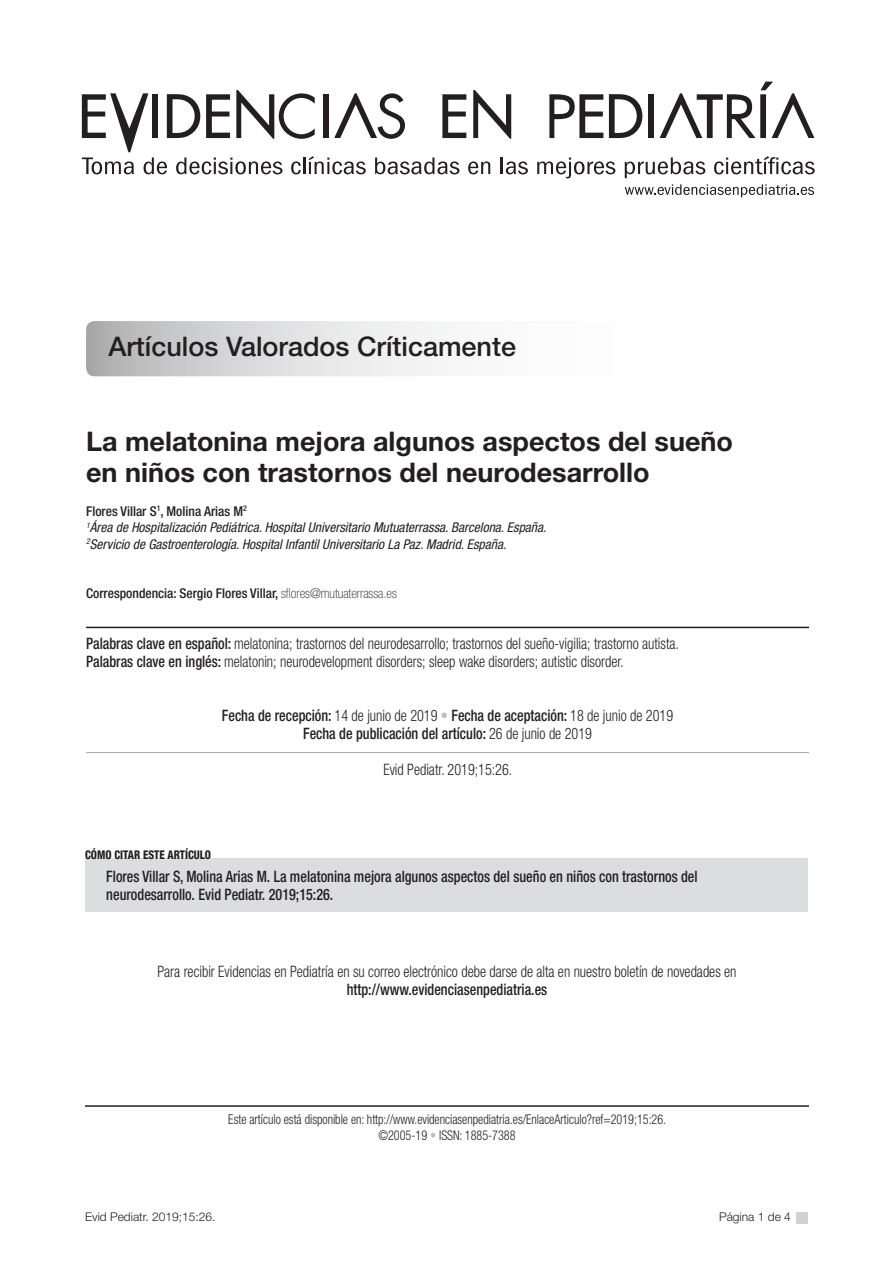
<style>
.page{position:relative;width:893px;height:1263px;background:#fff}
.page>*{position:absolute;margin:0;border:0;box-sizing:border-box;transform-origin:0 0}
.t1{font:700 27px/31.5px "Helvetica Neue LT Std";color:#231f20}
.t2{font:500 27px "Helvetica Neue";color:#231f20}
.t3{font:300 condensed 15.75px "Helvetica Neue LT Std";color:#231f20;scale:.9 1}
.t4{font:500 condensed 15.75px/18px "Helvetica Neue LT Std";color:#231f20;scale:.9 1}
.t5{font:italic condensed 13.5px "Helvetica Neue LT Std";color:#231f20}
.t6{font:300 condensed 13.5px/16.5px "Helvetica Neue LT Std";color:#231f20;text-align:center;scale:.9 1}
.t7{font:500 condensed 13.5px "Helvetica Neue LT Std";color:#231f20}
.t8{font:300 12px "Helvetica Neue";color:#231f20}
.t9{font:800 condensed 12px "Helvetica Neue LT Std";color:#231f20;scale:.9 1}
.s1{font-weight:100}
.s2{font-weight:500}
.s3{font-weight:300}
.s4{font-weight:300;color:#bcbdc0}
.s5{color:#bcbdc0}
</style>
<div class="page">
<div style="left:797px;top:1212px;width:11px;height:11px;background:#d1d2d4"></div>
<svg style="left:537px;top:158px;width:78px;height:20px"></svg>
<svg style="left:625px;top:157px;width:80px;height:21px"></svg>
<svg style="left:714px;top:156px;width:101px;height:18px"></svg>
<svg style="left:625px;top:184px;width:189px;height:13px"></svg>
<svg style="left:549px;top:94px;width:54px;height:44px"></svg>
<div style="left:648px;top:94px;width:6px;height:44px;background:#231f20"></div>
<svg style="left:609px;top:94px;width:33px;height:44px"></svg>
<svg style="left:660px;top:82px;width:154px;height:56px"></svg>
<svg style="left:82px;top:90px;width:446px;height:84px"></svg>
<svg style="left:86px;top:321px;width:723px;height:55px"></svg>
<hr style="left:86px;top:627px;width:723px;height:1px;background:#231f20">
<hr style="left:86px;top:752px;width:723px;height:1px;background:#a8a9ad">
<div style="left:85px;top:858px;width:723px;height:54px;background:#dcdddf"></div>
<hr style="left:85px;top:1105px;width:724px;height:2px;background:#231f20">
<p class="t2" style="left:108px;top:330px;width:409px">Artículos Valorados Críticamente</p>
<p class="t1" style="left:86px;top:425px;width:648px">La melatonina mejora algunos aspectos del sueño en niños con trastornos del neurodesarrollo</p>
<p class="t7" style="left:86px;top:503px;width:162px">Flores Villar S<sup>1</sup>, Molina Arias M<sup>2</sup></p>
<p class="t5" style="left:86px;top:520px;width:462px"><sup>1</sup>Área de Hospitalización Pediátrica. Hospital Universitario Mutuaterrassa. Barcelona. España.</p>
<p class="t5" style="left:86px;top:536px;width:422px"><sup>2</sup>Servicio de Gastroenterología. Hospital Infantil Universitario La Paz. Madrid. España.</p>
<p class="t7" style="left:86px;top:586px;width:312px">Correspondencia: Sergio Flores Villar, <span class="s1">sflores@mutuaterrassa.es</span></p>
<p class="t3" style="left:86px;top:635px;width:660px"><span class="s2">Palabras clave en español:</span> melatonina; trastornos del neurodesarrollo; trastornos del sueño-vigilia; trastorno autista.</p>
<p class="t3" style="left:86px;top:653px;width:599px"><span class="s2">Palabras clave en inglés:</span> melatonin; neurodevelopment disorders; sleep wake disorders; autistic disorder.</p>
<p class="t4" style="left:222px;top:707px;width:503px">Fecha de recepción: <span class="s3">14 de junio de 2019</span> <span class="s4">•</span> Fecha de aceptación: <span class="s3">18 de junio de 2019</span></p>
<p class="t4" style="left:303px;top:725px;width:322px">Fecha de publicación del artículo: <span class="s3">26 de junio de 2019</span></p>
<p class="t3" style="left:383px;top:761px;width:145px">Evid Pediatr. 2019;15:26.</p>
<p class="t9" style="left:85px;top:847px;width:141px">CÓMO CITAR ESTE ARTÍCULO</p>
<p class="t4" style="left:106px;top:867px;width:659px">Flores Villar S, Molina Arias M. La melatonina mejora algunos aspectos del sueño en niños con trastornos del neurodesarrollo. Evid Pediatr. 2019;15:26.</p>
<p class="t3" style="left:157px;top:962px;width:645px">Para recibir Evidencias en Pediatría en su correo electrónico debe darse de alta en nuestro boletín de novedades en</p>
<p class="t4" style="left:347px;top:980px;width:224px">http://www.evidenciasenpediatria.es</p>
<p class="t6" style="left:228px;top:1111px;width:488px">Este artículo está disponible en: http://www.evidenciasenpediatria.es/EnlaceArticulo?ref=2019;15:26. ©2005-19 <span class="s5">•</span> ISSN: 1885-7388</p>
<p class="t8" style="left:85px;top:1210px;width:132px">Evid Pediatr. 2019;15:26.</p>
<p class="t8" style="left:719px;top:1210px;width:73px">Página 1 de 4</p>
</div>
